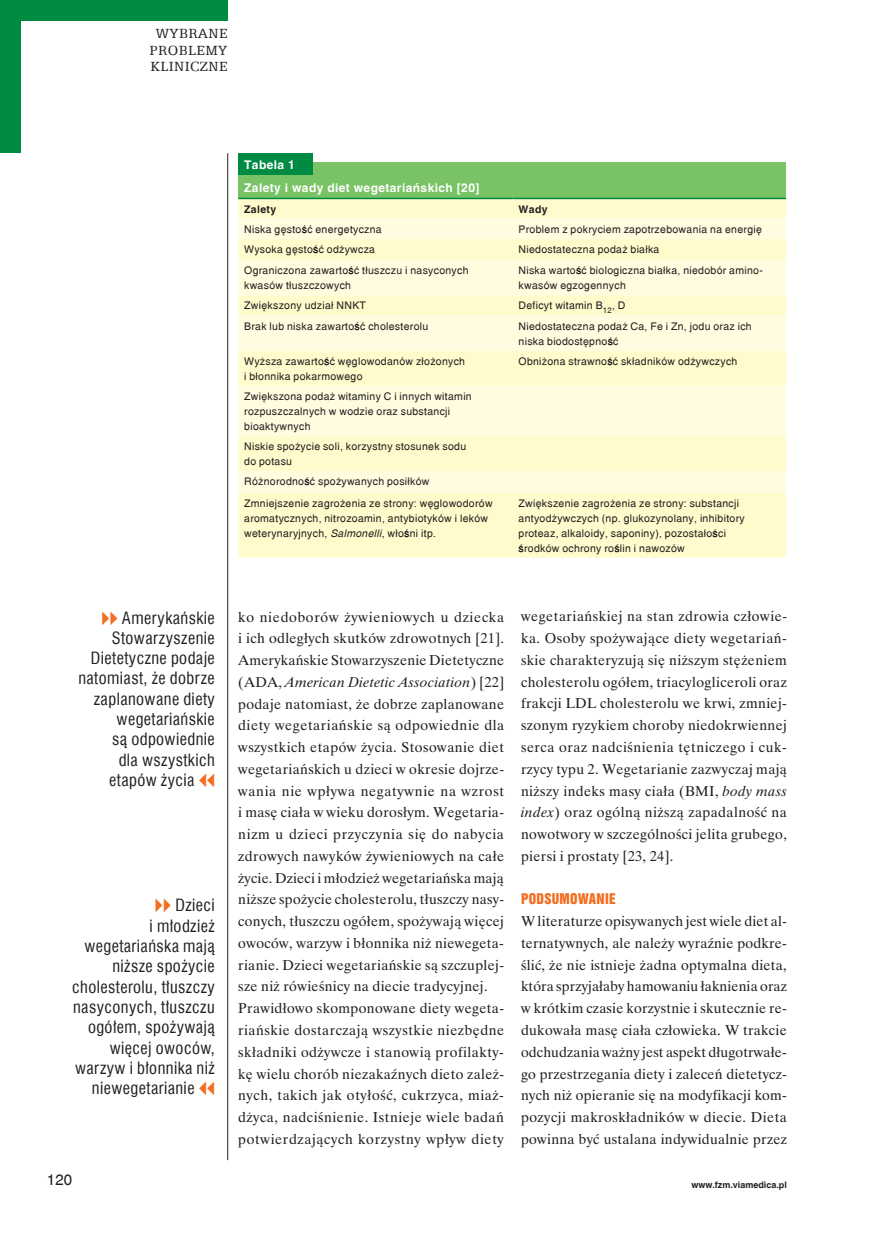
<style>
.page{position:relative;width:872px;height:1234px;background:#fff}
.page>*{position:absolute;margin:0;border:0;box-sizing:border-box;transform-origin:0 0}
.t1{font:16.5px/20.2px "Swis 721 Cn EU";letter-spacing:.025em;color:#231f20;text-align:right}
.t2{font:15px/16.5px "Egyptian 505 EU";letter-spacing:.03em;color:#231f20;text-align:center}
.t3{font:15px "Switzerland";color:#231f20}
.t4{font:14.25px/21.8px "Time Ibis EE";letter-spacing:.025em;color:#231f20;text-align:justify}
.t5{font:13.5px "Swis 921 EU";letter-spacing:.025em;color:#f36e21}
.t6{font:700 12px "Switzerland";letter-spacing:.035em;color:#fff}
.t7{font:10.5px/15px "Switzerland";letter-spacing:.03em;color:#231f20}
.t8{font:700 10.5px "Switzerland";letter-spacing:.035em;color:#231f20}
.t9{font:700 9px "Switzerland";color:#231f20}
.s1{font-family:"Newspaper Pi PL";color:#f36e21}
.s2{font-style:italic}
</style>
<div class="page">
<hr style="left:227px;top:153px;width:1px;height:1006px;background:#231f20">
<div style="left:0;top:0;width:227px;height:21px;background:#008b43"></div>
<div style="left:0;top:0;width:21px;height:153px;background:#008b43"></div>
<div style="left:238px;top:162px;width:548px;height:36px;background:#79c366"></div>
<div style="left:238px;top:199px;width:548px;height:358px;background:#fffbcc"></div>
<svg style="left:238px;top:219px;width:548px;height:273px;background:#fffbd8"></svg>
<hr style="left:238px;top:198px;width:274px;height:1px;background:#008b43">
<hr style="left:512px;top:198px;width:274px;height:1px;background:#008b43">
<hr style="left:238px;top:218px;width:274px;height:1px;background:#fffce0">
<hr style="left:512px;top:218px;width:274px;height:1px;background:#fffce0">
<div style="left:238px;top:153px;width:75px;height:21px;background:#008b43"></div>
<p class="t2" style="left:149px;top:25px;width:79px">WYBRANE<br>PROBLEMY<br>KLINICZNE</p>
<p class="t1" style="left:78px;top:607px;width:138px"><span class="s1">VV</span> Amerykańskie<br>Stowarzyszenie<br>Dietetyczne podaje natomiast, że dobrze zaplanowane diety wegetariańskie<br>są odpowiednie<br>dla wszystkich etapów życia <span class="s1">CC</span></p>
<p class="t1" style="left:72px;top:894px;width:144px"><span class="s1">VV</span> Dzieci<br>i młodzież wegetariańska mają niższe spożycie cholesterolu, tłuszczy nasyconych, tłuszczu ogółem, spożywają więcej owoców, warzyw i błonnika niż niewegetarianie <span class="s1">CC</span></p>
<p class="t3" style="left:47px;top:1170px;width:27px">120</p>
<p class="t6" style="left:244px;top:157px;width:52px">Tabela 1</p>
<p class="t6" style="left:244px;top:181px;width:237px">Zalety i wady diet wegetariańskich [20]</p>
<p class="t8" style="left:244px;top:203px;width:34px">Zalety</p>
<p class="t8" style="left:518px;top:203px;width:31px">Wady</p>
<p class="t7" style="left:244px;top:221px;width:139px">Niska gęstość energetyczna</p>
<p class="t7" style="left:518px;top:221px;width:245px">Problem z pokryciem zapotrzebowania na energię</p>
<p class="t7" style="left:244px;top:242px;width:132px">Wysoka gęstość odżywcza</p>
<p class="t7" style="left:518px;top:242px;width:142px">Niedostateczna podaż białka</p>
<p class="t7" style="left:244px;top:263px;width:226px">Ograniczona zawartość tłuszczu i nasyconych kwasów tłuszczowych</p>
<p class="t7" style="left:518px;top:263px;width:246px">Niska wartość biologiczna białka, niedobór amino&shy;kwasów egzogennych</p>
<p class="t7" style="left:244px;top:298px;width:123px">Zwiększony udział NNKT</p>
<p class="t7" style="left:518px;top:298px;width:108px">Deficyt witamin B<sub>12</sub>, D</p>
<p class="t7" style="left:244px;top:318px;width:186px">Brak lub niska zawartość cholesterolu</p>
<p class="t7" style="left:518px;top:318px;width:235px">Niedostateczna podaż Ca, Fe i Zn, jodu oraz ich niska biodostępność</p>
<p class="t7" style="left:244px;top:353px;width:222px">Wyższa zawartość węglowodanów złożonych i błonnika pokarmowego</p>
<p class="t7" style="left:518px;top:353px;width:220px">Obniżona strawność składników odżywczych</p>
<p class="t7" style="left:244px;top:388px;width:229px">Zwiększona podaż witaminy C i innych witamin rozpuszczalnych w wodzie oraz substancji bioaktywnych</p>
<p class="t7" style="left:244px;top:438px;width:223px">Niskie spożycie soli, korzystny stosunek sodu do potasu</p>
<p class="t7" style="left:244px;top:470px;width:250px;line-height:21.6px">Różnorodność spożywanych posiłków<br>Zmniejszenie zagrożenia ze strony: węglowodorów</p>
<p class="t7" style="left:244px;top:510px;width:245px">aromatycznych, nitrozoamin, antybiotyków i leków weterynaryjnych, <span class="s2">Salmonelli</span>, włośni itp.</p>
<p class="t7" style="left:518px;top:495px;width:228px">Zwiększenie zagrożenia ze strony: substancji antyodżywczych (np. glukozynolany, inhibitory proteaz, alkaloidy, saponiny), pozostałości środków ochrony roślin i nawozów</p>
<p class="t4" style="left:238px;top:605px;width:267px;text-align:left">ko niedoborów żywieniowych u dziecka i ich odległych skutków zdrowotnych [21].<br>Amerykańskie Stowarzyszenie Dietetyczne (ADA, <span class="s2">American Dietetic Association</span>) [22] podaje natomiast, że dobrze zaplanowane diety wegetariańskie są odpowiednie dla wszystkich etapów życia. Stosowanie diet wegetariańskich u dzieci w okresie dojrze&shy;wania nie wpływa negatywnie na wzrost i masę ciała w wieku dorosłym. Wegetaria&shy;nizm u dzieci przyczynia się do nabycia zdrowych nawyków żywieniowych na całe życie. Dzieci i młodzież wegetariańska mają niższe spożycie cholesterolu, tłuszczy nasy&shy;conych, tłuszczu ogółem, spożywają więcej owoców, warzyw i błonnika niż niewegeta&shy;rianie. Dzieci wegetariańskie są szczuplej&shy;sze niż rówieśnicy na diecie tradycyjnej.<br>Prawidłowo skomponowane diety wegeta&shy;riańskie dostarczają wszystkie niezbędne składniki odżywcze i stanowią profilakty&shy;kę wielu chorób niezakaźnych dieto zależ&shy;nych, takich jak otyłość, cukrzyca, miaż&shy;dżyca, nadciśnienie. Istnieje wiele badań potwierdzających korzystny wpływ diety</p>
<p class="t4" style="left:521px;top:605px;width:267px">wegetariańskiej na stan zdrowia człowie&shy;ka. Osoby spożywające diety wegetariań&shy;skie charakteryzują się niższym stężeniem cholesterolu ogółem, triacylogliceroli oraz frakcji LDL cholesterolu we krwi, zmniej&shy;szonym ryzykiem choroby niedokrwiennej serca oraz nadciśnienia tętniczego i cuk&shy;rzycy typu 2. Wegetarianie zazwyczaj mają niższy indeks masy ciała (BMI, <span class="s2">body mass index</span>) oraz ogólną niższą zapadalność na nowotwory w szczególności jelita grubego, piersi i prostaty [23, 24].</p>
<p class="t5" style="left:521px;top:890px;width:96px">PODSUMOWANIE</p>
<p class="t4" style="left:521px;top:910px;width:267px">W literaturze opisywanych jest wiele diet al&shy;ternatywnych, ale należy wyraźnie podkre&shy;ślić, że nie istnieje żadna optymalna dieta, która sprzyjałaby hamowaniu łaknienia oraz w krótkim czasie korzystnie i skutecznie re&shy;dukowała masę ciała człowieka. W trakcie odchudzania ważny jest aspekt długotrwałe&shy;go przestrzegania diety i zaleceń dietetycz&shy;nych niż opieranie się na modyfikacji kom&shy;pozycji makroskładników w diecie. Dieta powinna być ustalana indywidualnie przez</p>
<p class="t9" style="left:691px;top:1178px;width:97px">www.fzm.viamedica.pl</p>
</div>
